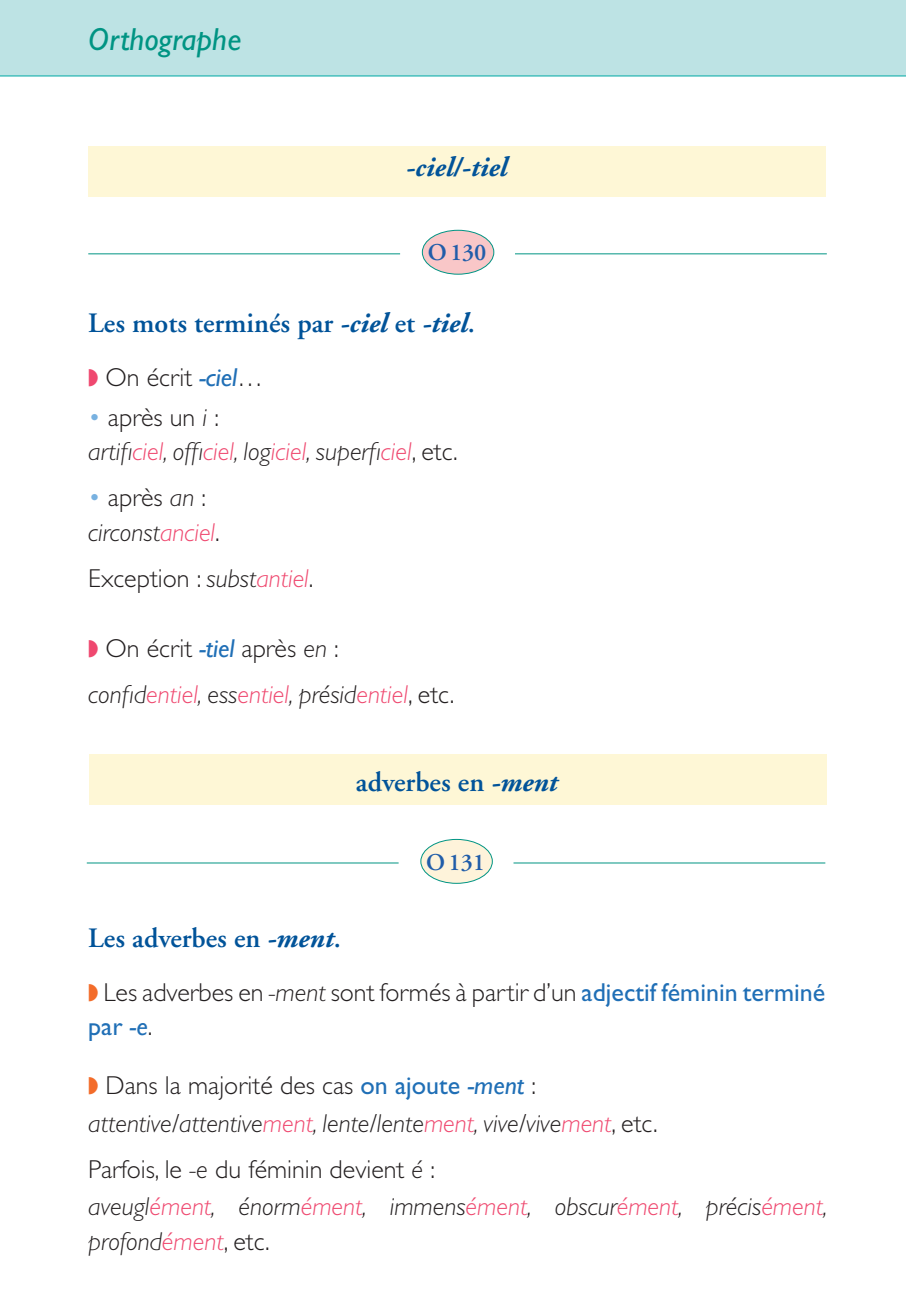
<style>
.page{position:relative;width:906px;height:1303px;background:#fff}
.page>*{position:absolute;margin:0;border:0;box-sizing:border-box;transform-origin:0 0}
.t1{font:italic 32px "Gill Sans";color:#009483}
.t2{font:600 28px "Adobe Garamond";color:#015399}
.t3{font:italic 700 28px "Adobe Garamond";color:#015399}
.t4{font:italic 300 26px/34.6px "Gill Sans";color:#231f20}
.t5{font:300 26px/34.6px "Gill Sans";color:#231f20}
.t6{font:600 24px "Adobe Garamond";letter-spacing:-.01em;color:#215da9}
.s1{font-weight:700;font-style:italic}
.s2{color:#ef486f}
.s3{font-weight:400;font-style:italic;color:#206fb6}
.s4{font-style:normal;color:#78b1e0}
.s5{font-style:normal}
.s6{font-style:italic}
.s7{font-style:italic;color:#ef486f}
.s8{font-weight:400;color:#206fb6}
.s9{color:#f36c2a}
.s10{font-weight:400;font-style:normal;color:#206fb6}
</style>
<div class="page">
<div style="left:0;top:0;width:906px;height:76px;background:#bde3e4"></div>
<hr style="left:0;top:75px;width:906px;height:1px;background:#00a9a5">
<div style="left:88px;top:146px;width:737px;height:51px;background:#fef7d6"></div>
<div style="left:90px;top:754px;width:737px;height:51px;background:#fef7d6"></div>
<hr style="left:87px;top:862px;width:312px;height:1px;background:#009483">
<hr style="left:513px;top:862px;width:312px;height:1px;background:#009483">
<div style="left:421px;top:839px;width:71px;height:44px;background:#fef3da;border-radius:50%"></div>
<div style="left:421px;top:839px;width:72px;height:44px;border:1px solid #009483;border-radius:50%"></div>
<hr style="left:88px;top:253px;width:312px;height:1px;background:#009483">
<hr style="left:515px;top:253px;width:312px;height:1px;background:#009483">
<div style="left:422px;top:230px;width:72px;height:44px;background:#f9c7c8;border-radius:50%"></div>
<div style="left:422px;top:230px;width:72px;height:44px;border:1px solid #009483;border-radius:50%"></div>
<p class="t1" style="left:88px;top:21px;width:155px">Orthographe</p>
<p class="t3" style="left:406px;top:152px;width:103px">-ciel/-tiel</p>
<p class="t6" style="left:428px;top:240px;width:60px">O 130</p>
<p class="t2" style="left:88px;top:308px;width:388px">Les mots terminés par <span class="s1">-ciel</span> et <span class="s1">-tiel</span>.</p>
<p class="t5" style="left:88px;top:359px;width:176px"><span class="s2">◗</span> On écrit <span class="s3">-ciel</span>…</p>
<p class="t4" style="left:88px;top:400px;width:371px"><span class="s4">•</span> <span class="s5">après un</span> i <span class="s5">:<br></span>artifi<span class="s2">ciel</span>, offi<span class="s2">ciel</span>, log<span class="s2">iciel</span>, superfi<span class="s2">ciel</span><span class="s5">, etc.</span></p>
<p class="t4" style="left:88px;top:480px;width:133px"><span class="s4">•</span> <span class="s5">après</span> an <span class="s5">: </span>circonst<span class="s2">anciel</span><span class="s5">.</span></p>
<p class="t5" style="left:88px;top:561px;width:227px">Exception : <span class="s6">subst</span><span class="s7">antiel</span>.</p>
<p class="t4" style="left:88px;top:626px;width:367px;line-height:45.8px"><span class="s2">◗</span> <span class="s5">On écrit</span> <span class="s8">-tiel</span> <span class="s5">après</span> en <span class="s5">: </span>confid<span class="s2">entiel</span>, ess<span class="s2">entiel</span>, présid<span class="s2">entiel</span><span class="s5">, etc.</span></p>
<p class="t2" style="left:356px;top:766px;width:203px">adverbes en <span class="s1">-ment</span></p>
<p class="t6" style="left:426px;top:849px;width:60px">O 131</p>
<p class="t2" style="left:88px;top:922px;width:254px">Les adverbes en <span class="s1">-ment</span>.</p>
<p class="t5" style="left:88px;top:974px;width:739px"><span class="s9">◗</span> Les adverbes en <span class="s6">-ment</span> sont formés à partir d’un <span class="s8">adjectif féminin terminé par</span> <span class="s3">-e</span>.</p>
<p class="t4" style="left:88px;top:1067px;width:571px;line-height:37.4px"><span class="s9">◗</span> <span class="s5">Dans la majorité des cas</span> <span class="s10">on ajoute</span> <span class="s8">-ment</span> <span class="s5">: </span>attentive/attentive<span class="s2">ment</span>, lente/lente<span class="s2">ment</span>, vive/vive<span class="s2">ment</span><span class="s5">, etc.</span></p>
<p class="t4" style="left:88px;top:1150px;width:741px;line-height:37.4px"><span class="s5">Parfois, le</span> -e <span class="s5">du féminin devient</span> é <span class="s5">:<br></span>aveugl<span class="s2">ément</span>, énorm<span class="s2">ément</span>, immens<span class="s2">ément</span>, obscur<span class="s2">ément</span>, précis<span class="s2">ément</span>,</p>
<p class="t4" style="left:88px;top:1223px;width:183px">profond<span class="s2">ément</span><span class="s5">, etc.</span></p>
</div>
